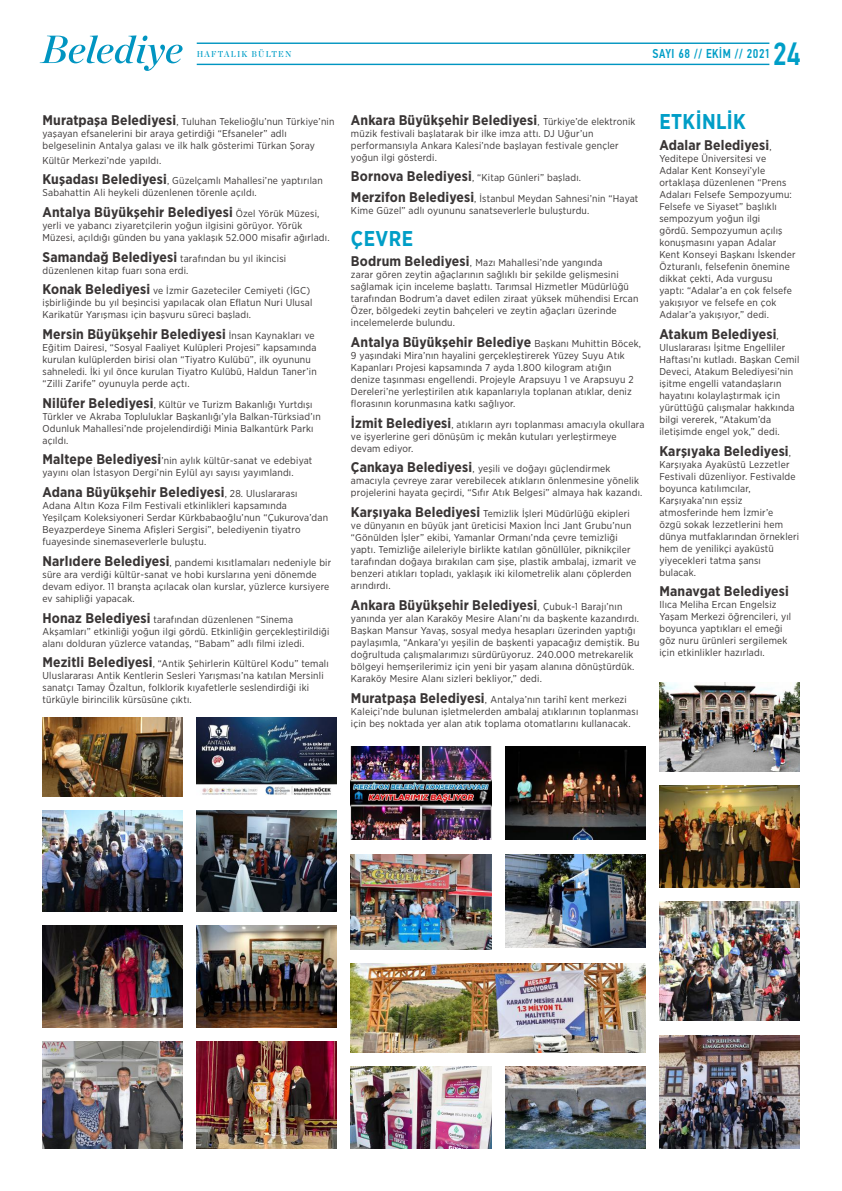
<style>
.page{position:relative;width:842px;height:1191px;background:#fff}
.page>*{position:absolute;margin:0;border:0;box-sizing:border-box;transform-origin:0 0}
.t1{font:500 32.1px "PF Din Text Cond Pro";color:#009ec7;scale:.93 1}
.t2{font:700 21.4px "Gotham Narrow";letter-spacing:.02em;color:#009ec7;scale:.93 1}
.t3{font:700 14px "Gotham Narrow";letter-spacing:.01em;color:#393535}
.t4{font:500 12.8px "PF Din Text Cond Pro";letter-spacing:.05em;color:#009ec7;scale:.93 1}
.t5{font:10px/12px "Gotham Narrow";letter-spacing:.02em;color:#393535}
.t6{font:8.6px "Chronicle Display Semi";letter-spacing:.15em;color:#009ec7;scale:.93 1}
.s1{font-weight:700;font-size:14px}
.s2{font-weight:400;font-size:10px}
</style>
<div class="page">
<hr style="left:197px;top:64px;width:572px;height:1px;background:#0095c1">
<hr style="left:197px;top:43px;width:572px;height:1px;background:#0095c1">
<svg style="left:40px;top:35px;width:143px;height:36px"></svg>
<img style="left:351px;top:746px;width:140px;height:94px">
<img style="left:505px;top:854px;width:140px;height:93px">
<img style="left:505px;top:746px;width:140px;height:94px">
<img style="left:351px;top:1066px;width:140px;height:82px">
<img style="left:351px;top:963px;width:294px;height:89px">
<img style="left:351px;top:854px;width:140px;height:95px">
<img style="left:505px;top:1066px;width:140px;height:82px">
<img style="left:43px;top:810px;width:140px;height:101px">
<img style="left:197px;top:810px;width:140px;height:101px">
<img style="left:43px;top:717px;width:140px;height:79px">
<img style="left:197px;top:717px;width:140px;height:78px">
<img style="left:197px;top:925px;width:140px;height:102px">
<img style="left:43px;top:925px;width:140px;height:102px">
<img style="left:43px;top:1041px;width:140px;height:107px">
<img style="left:197px;top:1041px;width:140px;height:107px">
<img style="left:659px;top:1035px;width:140px;height:113px">
<img style="left:659px;top:786px;width:140px;height:101px">
<img style="left:659px;top:683px;width:140px;height:88px">
<img style="left:659px;top:901px;width:140px;height:119px">
<p class="t6" style="left:197px;top:47px;width:103px">HAFTALIK BÜLTEN</p>
<p class="t4" style="left:652px;top:46px;width:128px">SAYI 68 // EKİM // 2021</p>
<h1 class="t1" style="left:773px;top:35px;width:31px">24</h1>
<p class="t5" style="left:43px;top:115px;width:293px"><span class="s1">Muratpaşa Belediyesi</span>, Tuluhan Tekelioğlu’nun Türkiye’nin yaşayan efsanelerini bir araya getirdiği “Efsaneler” adlı belgeselinin Antalya galası ve ilk halk gösterimi Türkan Şoray</p>
<p class="t5" style="left:43px;top:150px;width:282px;line-height:20.7px">Kültür Merkezi’nde yapıldı.<br><span class="s1">Kuşadası Belediyesi</span>, Güzelçamlı Mahallesi’ne yaptırılan</p>
<p class="t5" style="left:43px;top:187px;width:216px">Sabahattin Ali heykeli düzenlenen törenle açıldı.</p>
<h3 class="t3" style="left:43px;top:203px;width:278px">Antalya Büyükşehir Belediyesi <span class="s2">Özel Yörük Müzesi,</span></h3>
<p class="t5" style="left:43px;top:219px;width:289px">yerli ve yabancı ziyaretçilerin yoğun ilgisini görüyor. Yörük<br>Müzesi, açıldığı günden bu yana yaklaşık 52.000 misafir ağırladı.</p>
<p class="t5" style="left:43px;top:252px;width:245px"><span class="s1">Samandağ Belediyesi</span> tarafından bu yıl ikincisi düzenlenen kitap fuarı sona erdi.</p>
<p class="t5" style="left:43px;top:285px;width:271px"><span class="s1">Konak Belediyesi</span> ve İzmir Gazeteciler Cemiyeti (İGC) işbirliğinde bu yıl beşincisi yapılacak olan Eflatun Nuri Ulusal<br>Karikatür Yarışması için başvuru süreci başladı.</p>
<h3 class="t3" style="left:43px;top:325px;width:274px">Mersin Büyükşehir Belediyesi <span class="s2">İnsan Kaynakları ve</span></h3>
<p class="t5" style="left:43px;top:341px;width:276px">Eğitim Dairesi, “Sosyal Faaliyet Kulüpleri Projesi” kapsamında kurulan kulüplerden birisi olan “Tiyatro Kulübü”, ilk oyununu sahneledi. İki yıl önce kurulan Tiyatro Kulübü, Haldun Taner’in “Zilli Zarife” oyunuyla perde açtı.</p>
<p class="t5" style="left:43px;top:398px;width:280px"><span class="s1">Nilüfer Belediyesi</span>, Kültür ve Turizm Bakanlığı Yurtdışı Türkler ve Akraba Topluluklar Başkanlığı’yla Balkan-Türksiad’ın Odunluk Mahallesi’nde projelendirdiği Minia Balkantürk Parkı açıldı.</p>
<p class="t5" style="left:43px;top:455px;width:271px"><span class="s1">Maltepe Belediyesi</span>’nin aylık kültür-sanat ve edebiyat yayını olan İstasyon Dergi’nin Eylül ayı sayısı yayımlandı.</p>
<h3 class="t3" style="left:43px;top:483px;width:256px">Adana Büyükşehir Belediyesi<span class="s2">, 28. Uluslararası</span></h3>
<p class="t5" style="left:43px;top:499px;width:287px">Adana Altın Koza Film Festivali etkinlikleri kapsamında Yeşilçam Koleksiyoneri Serdar Kürkbabaoğlu’nun “Çukurova’dan Beyazperdeye Sinema Afişleri Sergisi”, belediyenin tiyatro fuayesinde sinemaseverlerle buluştu.</p>
<p class="t5" style="left:43px;top:556px;width:290px"><span class="s1">Narlıdere Belediyesi</span>, pandemi kısıtlamaları nedeniyle bir süre ara verdiği kültür-sanat ve hobi kurslarına yeni dönemde devam ediyor. 11 branşta açılacak olan kurslar, yüzlerce kursiyere ev sahipliği yapacak.</p>
<p class="t5" style="left:43px;top:613px;width:288px"><span class="s1">Honaz Belediyesi</span> tarafından düzenlenen “Sinema<br>Akşamları” etkinliği yoğun ilgi gördü. Etkinliğin gerçekleştirildiği alanı dolduran yüzlerce vatandaş, “Babam” adlı filmi izledi.</p>
<p class="t5" style="left:43px;top:657px;width:288px"><span class="s1">Mezitli Belediyesi</span>, “Antik Şehirlerin Kültürel Kodu” temalı Uluslararası Antik Kentlerin Sesleri Yarışması’na katılan Mersinli sanatçı Tamay Özaltun, folklorik kıyafetlerle seslendirdiği iki türküyle birincilik kürsüsüne çıktı.</p>
<h3 class="t3" style="left:351px;top:111px;width:286px">Ankara Büyükşehir Belediyesi<span class="s2">, Türkiye’de elektronik</span></h3>
<p class="t5" style="left:351px;top:127px;width:269px">müzik festivali başlatarak bir ilke imza attı. DJ Uğur’un performansıyla Ankara Kalesi’nde başlayan festivale gençler yoğun ilgi gösterdi.</p>
<p class="t5" style="left:351px;top:167px;width:289px;line-height:20.7px"><span class="s1">Bornova Belediyesi</span>, “Kitap Günleri” başladı.<br><span class="s1">Merzifon Belediyesi</span>, İstanbul Meydan Sahnesi’nin “Hayat</p>
<p class="t5" style="left:351px;top:204px;width:240px">Kime Güzel” adlı oyununu sanatseverlerle buluşturdu.</p>
<h2 class="t2" style="left:351px;top:224px;width:68px">ÇEVRE</h2>
<p class="t5" style="left:351px;top:257px;width:289px"><span class="s1">Bodrum Belediyesi</span>, Mazı Mahallesi’nde yangında<br>zarar gören zeytin ağaçlarının sağlıklı bir şekilde gelişmesini sağlamak için inceleme başlattı. Tarımsal Hizmetler Müdürlüğü tarafından Bodrum’a davet edilen ziraat yüksek mühendisi Ercan Özer, bölgedeki zeytin bahçeleri ve zeytin ağaçları üzerinde incelemelerde bulundu.</p>
<h3 class="t3" style="left:351px;top:333px;width:292px">Antalya Büyükşehir Belediye <span class="s2">Başkanı Muhittin Böcek,</span></h3>
<p class="t5" style="left:351px;top:349px;width:284px">9 yaşındaki Mira’nın hayalini gerçekleştirerek Yüzey Suyu Atık Kapanları Projesi kapsamında 7 ayda 1.800 kilogram atığın denize taşınması engellendi. Projeyle Arapsuyu 1 ve Arapsuyu 2<br>Dereleri’ne yerleştirilen atık kapanlarıyla toplanan atıklar, deniz florasının korunmasına katkı sağlıyor.</p>
<p class="t5" style="left:351px;top:418px;width:295px"><span class="s1">İzmit Belediyesi</span>, atıkların ayrı toplanması amacıyla okullara ve işyerlerine geri dönüşüm iç mekân kutuları yerleştirmeye devam ediyor.</p>
<p class="t5" style="left:351px;top:463px;width:293px"><span class="s1">Çankaya Belediyesi</span>, yeşili ve doğayı güçlendirmek amacıyla çevreye zarar verebilecek atıkların önlenmesine yönelik projelerini hayata geçirdi, “Sıfır Atık Belgesi” almaya hak kazandı.</p>
<p class="t5" style="left:351px;top:507px;width:287px"><span class="s1">Karşıyaka Belediyesi</span> Temizlik İşleri Müdürlüğü ekipleri ve dünyanın en büyük jant üreticisi Maxion İnci Jant Grubu’nun “Gönülden İşler” ekibi, Yamanlar Ormanı’nda çevre temizliği yaptı. Temizliğe aileleriyle birlikte katılan gönüllüler, piknikçiler tarafından doğaya bırakılan cam şişe, plastik ambalaj, izmarit ve benzeri atıkları topladı, yaklaşık iki kilometrelik alanı çöplerden arındırdı.</p>
<h3 class="t3" style="left:351px;top:596px;width:273px">Ankara Büyükşehir Belediyesi<span class="s2">, Çubuk-1 Barajı’nın</span></h3>
<p class="t5" style="left:351px;top:612px;width:290px">yanında yer alan Karaköy Mesire Alanı’nı da başkente kazandırdı.<br>Başkan Mansur Yavaş, sosyal medya hesapları üzerinden yaptığı paylaşımla, “Ankara’yı yeşilin de başkenti yapacağız demiştik. Bu doğrultuda çalışmalarımızı sürdürüyoruz. 240.000 metrekarelik bölgeyi hemşerilerimiz için yeni bir yaşam alanına dönüştürdük.<br>Karaköy Mesire Alanı sizleri bekliyor,” dedi.</p>
<p class="t5" style="left:351px;top:693px;width:289px"><span class="s1">Muratpaşa Belediyesi</span>, Antalya’nın tarihî kent merkezi<br>Kaleiçi’nde bulunan işletmelerden ambalaj atıklarının toplanması için beş noktada yer alan atık toplama otomatlarını kullanacak.</p>
<h2 class="t2" style="left:659px;top:108px;width:95px">ETKİNLİK</h2>
<h3 class="t3" style="left:659px;top:136px;width:114px">Adalar Belediyesi<span class="s2">,</span></h3>
<p class="t5" style="left:659px;top:152px;width:138px">Yeditepe Üniversitesi ve<br>Adalar Kent Konseyi’yle ortaklaşa düzenlenen “Prens<br>Adaları Felsefe Sempozyumu:<br>Felsefe ve Siyaset” başlıklı sempozyum yoğun ilgi<br>gördü. Sempozyumun açılış konuşmasını yapan Adalar<br>Kent Konseyi Başkanı İskender<br>Özturanlı, felsefenin önemine dikkat çekti, Ada vurgusu yaptı: “Adalar’a en çok felsefe yakışıyor ve felsefe en çok<br>Adalar’a yakışıyor,” dedi.</p>
<h3 class="t3" style="left:659px;top:325px;width:121px">Atakum Belediyesi<span class="s2">,</span></h3>
<p class="t5" style="left:659px;top:341px;width:141px">Uluslararası İşitme Engelliler<br>Haftası’nı kutladı. Başkan Cemil<br>Deveci, Atakum Belediyesi’nin işitme engelli vatandaşların hayatını kolaylaştırmak için yürüttüğü çalışmalar hakkında bilgi vererek, “Atakum’da iletişimde engel yok,” dedi.</p>
<h3 class="t3" style="left:659px;top:441px;width:133px">Karşıyaka Belediyesi<span class="s2">,</span></h3>
<p class="t5" style="left:659px;top:458px;width:141px">Karşıyaka Ayaküstü Lezzetler<br>Festivali düzenliyor. Festivalde boyunca katılımcılar,<br>Karşıyaka’nın eşsiz atmosferinde hem İzmir’e<br>özgü sokak lezzetlerini hem dünya mutfaklarından örnekleri hem de yenilikçi ayaküstü yiyecekleri tatma şansı bulacak.</p>
<h3 class="t3" style="left:659px;top:582px;width:131px">Manavgat Belediyesi</h3>
<p class="t5" style="left:659px;top:598px;width:133px">Ilıca Meliha Ercan Engelsiz<br>Yaşam Merkezi öğrencileri, yıl boyunca yaptıkları el emeği göz nuru ürünleri sergilemek için etkinlikler hazırladı.</p>
</div>
